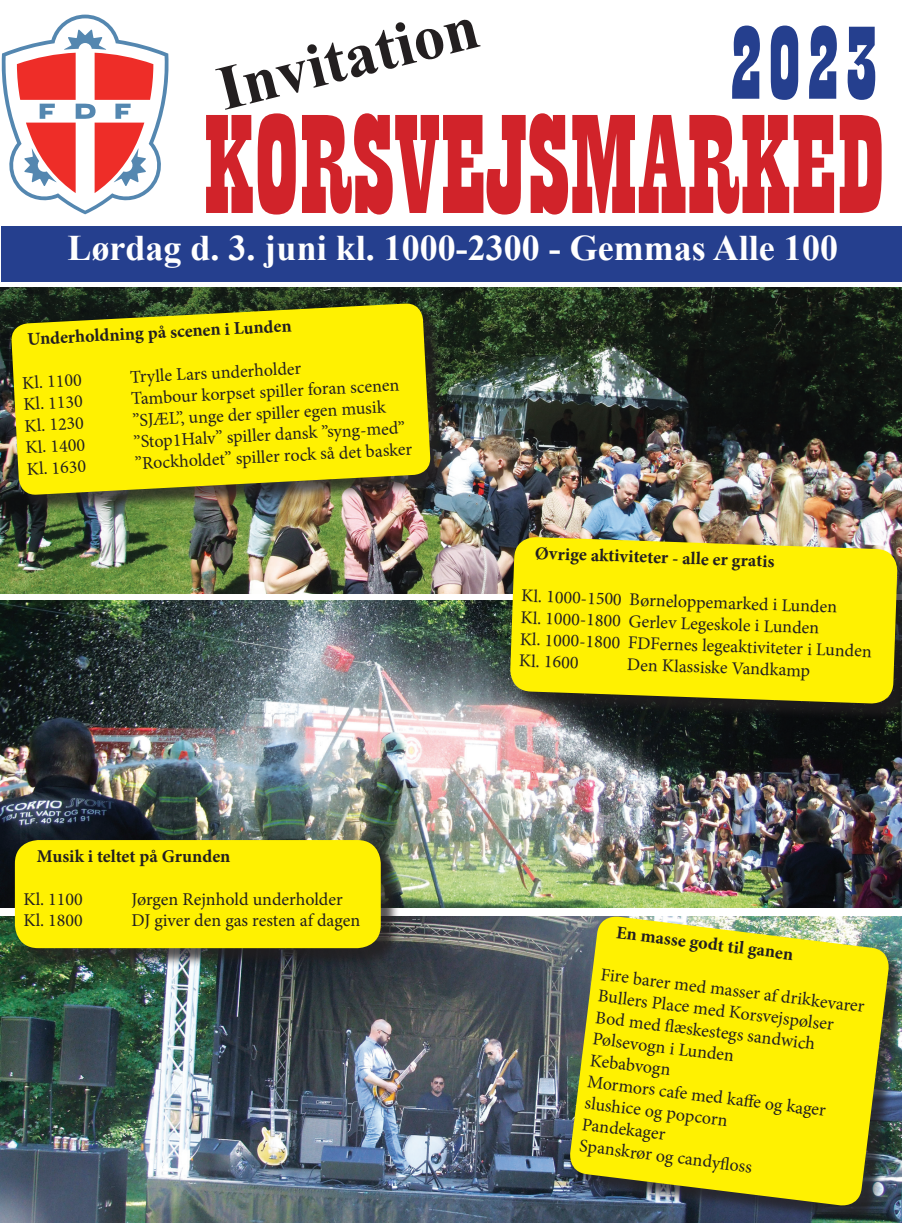
<style>
.page{position:relative;width:902px;height:1225px;background:#fff}
.page>*{position:absolute;margin:0;border:0;box-sizing:border-box;transform-origin:0 0}
.t1{font:147px "Playbill";color:#d1232a}
.t2{font:108px "Playbill";color:#253f8e}
.t3{font:700 63px "Times New Roman";color:#231f20}
.t4{font:700 36px "Times New Roman";color:#fff}
.t5{font:18px/21.6px "Minion Pro";color:#231f20}
.t6{font:700 18px "Minion Pro";color:#231f20}
</style>
<div class="page">
<div style="left:2px;top:227px;width:899px;height:55px;background:#253f8e"></div>
<svg style="left:2px;top:15px;width:166px;height:199px"></svg>
<img style="left:0;top:287px;width:901px;height:306px">
<img style="left:0;top:601px;width:901px;height:306px">
<img style="left:0;top:916px;width:901px;height:306px">
<div style="left:572px;top:919px;width:329px;height:305px;background:#231f20;opacity:.75"></div>
<svg style="left:568px;top:916px;width:322px;height:291px;background:#dfd718"></svg>
<div style="left:14px;top:306px;width:435px;height:207px;background:#231f20;opacity:.75"></div>
<svg style="left:11px;top:303px;width:420px;height:192px;background:#e1d607"></svg>
<div style="left:17px;top:842px;width:382px;height:125px;background:#231f20;opacity:.75"></div>
<div style="left:15px;top:840px;width:366px;height:108px;background:#fff101;border-radius:23px"></div>
<div style="left:513px;top:540px;width:388px;height:182px;background:#231f20;opacity:.75"></div>
<svg style="left:509px;top:536px;width:388px;height:168px;background:#efe209"></svg>
<h3 class="t3" style="left:208px;top:46px;width:268px;rotate:-14deg">Invitation</h3>
<h2 class="t2" style="left:726px;top:9px;width:155px">2023</h2>
<h1 class="t1" style="left:203px;top:91px;width:683px">KORSVEJSMARKED</h1>
<h3 class="t4" style="left:67px;top:221px;width:772px">Lørdag d. 3. juni kl. 1000-2300 - Gemmas Alle 100</h3>
<p class="t6" style="left:27px;top:326px;width:266px;rotate:-3deg">Underholdning på scenen i Lunden</p>
<p class="t5" style="left:22px;top:372px;width:61px;rotate:-3deg">Kl. 1100</p>
<p class="t5" style="left:130px;top:366px;width:173px;rotate:-3deg">Trylle Lars underholder</p>
<p class="t5" style="left:131px;top:388px;width:270px;rotate:-3deg">Tambour korpset spiller foran scenen</p>
<p class="t5" style="left:23px;top:394px;width:61px;rotate:-3deg">Kl. 1130</p>
<p class="t5" style="left:132px;top:409px;width:255px;rotate:-3deg">”SJÆL”, unge der spiller egen musik</p>
<p class="t5" style="left:24px;top:415px;width:61px;rotate:-3deg">Kl. 1230</p>
<p class="t5" style="left:133px;top:431px;width:273px;rotate:-3deg">”Stop1Halv” spiller dansk ”syng-med”</p>
<p class="t5" style="left:25px;top:437px;width:61px;rotate:-3deg">Kl. 1400</p>
<p class="t5" style="left:134px;top:453px;width:279px;rotate:-3deg">”Rockholdet” spiller rock så det basker</p>
<p class="t5" style="left:26px;top:458px;width:61px;rotate:-3deg">Kl. 1630</p>
<p class="t6" style="left:37px;top:843px;width:195px">Musik i teltet på Grunden</p>
<p class="t5" style="left:23px;top:888px;width:61px">Kl. 1100</p>
<p class="t5" style="left:131px;top:888px;width:213px">Jørgen Rejnhold underholder</p>
<p class="t5" style="left:23px;top:910px;width:61px">Kl. 1800</p>
<p class="t5" style="left:131px;top:910px;width:230px">DJ giver den gas resten af dagen</p>
<p class="t6" style="left:535px;top:540px;width:241px;rotate:2deg">Øvrige aktiviteter - alle er gratis</p>
<p class="t5" style="left:521px;top:585px;width:353px;rotate:2deg">Kl. 1000-1500 Børneloppemarked i Lunden<br>Kl. 1000-1800 Gerlev Legeskole i Lunden<br>Kl. 1000-1800 FDFernes legeaktiviteter i Lunden Kl. 1600</p>
<p class="t5" style="left:627px;top:653px;width:185px;rotate:2deg">Den Klassiske Vandkamp</p>
<p class="t6" style="left:618px;top:920px;width:179px;rotate:7deg">En masse godt til ganen</p>
<p class="t5" style="left:602px;top:963px;width:267px;rotate:7deg">Fire barer med masser af drikkevarer<br>Bullers Place med Korsvejspølser<br>Bod med fl æskestegs sandwich<br>Pølsevogn i Lunden<br>Kebabvogn<br>Mormors cafe med kaff e og kager slushice og popcorn<br>Pandekager<br>Spanskrør og candyfl oss</p>
</div>
